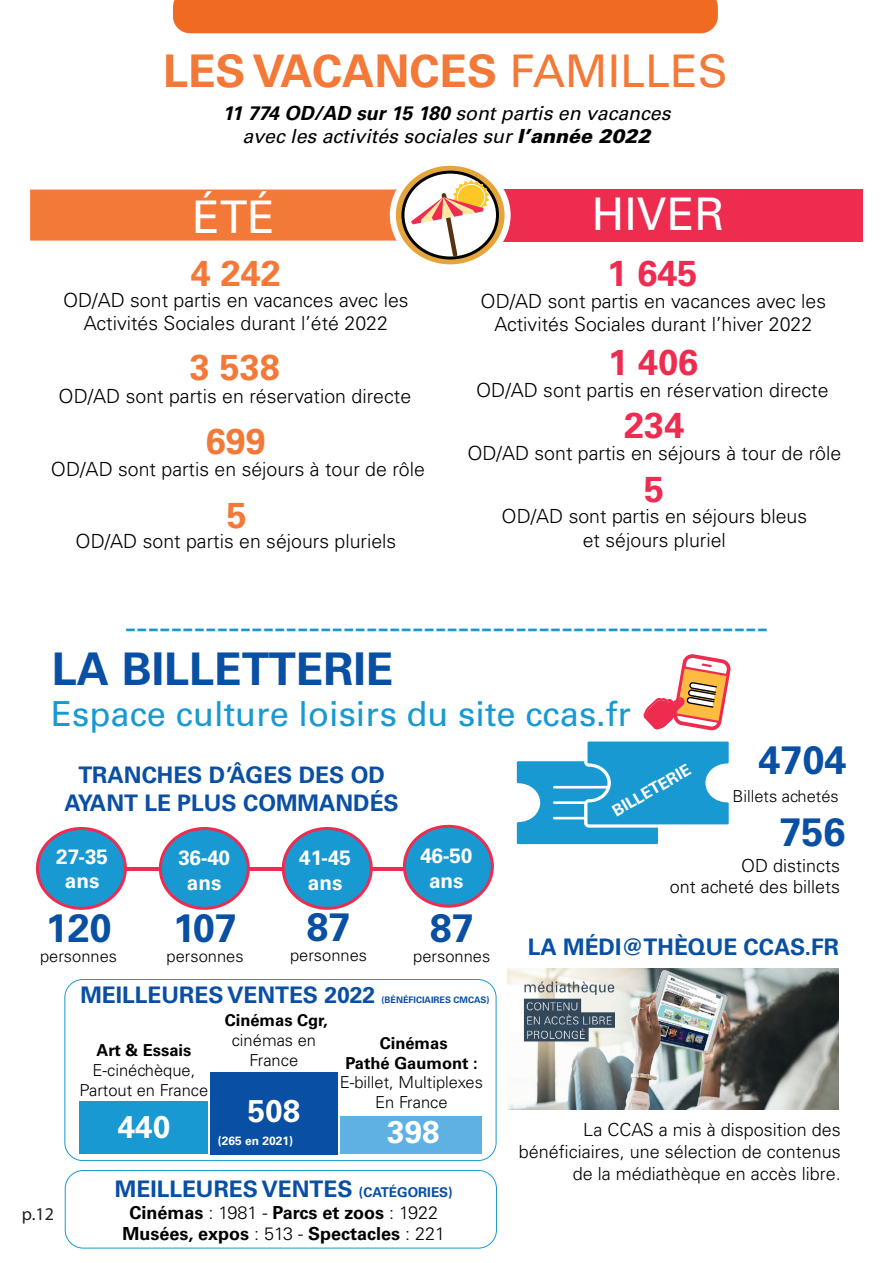
<style>
.page{position:relative;width:893px;height:1263px;background:#fff}
.page>*{position:absolute;margin:0;border:0;box-sizing:border-box;transform-origin:0 0}
.t1{font:700 45px "Univers LT Std";color:#f37939}
.t2{font:700 45px "Univers LT Std";color:#094fa3}
.t3{font:45px "Univers LT Std";color:#fff}
.t4{font:700 39.6px "Univers LT Std";color:#094fa3}
.t5{font:700 36px "Univers LT Std";color:#ed2c50}
.t6{font:700 36px "Univers LT Std";color:#f37939}
.t7{font:34.5px "Univers LT Std";color:#1999d1}
.t8{font:700 31.35px "Univers LT Std";color:#fff}
.t9{font:700 22.8px/27.3px "Univers LT Std";color:#094fa3;text-align:center}
.t10{font:700 22.8px "Univers LT Std";color:#0850a3}
.t11{font:700 20.7px/24.9px "Univers LT Std";color:#fff;text-align:center}
.t12{font:300 19.5px/23.4px "Univers LT Std";color:#000001;text-align:center}
.t13{font:italic 19.5px/23.4px "Univers LT Std";color:#000001;text-align:center}
.t14{font:300 18px/21.6px "Univers LT Std";color:#000001;text-align:right}
.t15{font:700 18px/21.6px "Univers LT Std";color:#000001;text-align:center}
.t16{font:18px "Myriad Pro";color:#231f20}
.t17{font:300 16.5px/19.8px "Univers LT Std";color:#000001;text-align:center}
.t18{font:700 16.5px/19.8px "Univers LT Std";color:#000001;text-align:center}
.t19{font:700 16.05px "Univers LT Std";color:#fff}
.t20{font:700 12px "Univers LT Std";color:#fff}
.t21{font:700 9px "Univers LT Std";color:#094fa3}
.s1{font-weight:400}
.s2{font-weight:700}
.s3{font-weight:900}
.s4{font-size:13.5px}
.s5{font-weight:300}
</style>
<div class="page">
<img style="left:508px;top:968px;width:331px;height:141px">
<div style="left:64px;top:979px;width:432px;height:182px;border:1px solid #1999d1;border-radius:18px"></div>
<div style="left:65px;top:1170px;width:432px;height:78px;border:1px solid #1999d1;border-radius:18px"></div>
<div style="left:210px;top:1072px;width:128px;height:82px;background:#094fa3"></div>
<div style="left:340px;top:1116px;width:142px;height:38px;background:#5fb1e3"></div>
<div style="left:80px;top:1101px;width:128px;height:53px;background:#1899d2"></div>
<svg style="left:643px;top:654px;width:88px;height:77px"></svg>
<svg style="left:517px;top:741px;width:212px;height:103px"></svg>
<hr style="left:81px;top:867px;width:339px;height:3px;background:#ed2c50">
<div style="left:37px;top:828px;width:88px;height:80px;background:#1999d1;border-radius:50%"></div>
<div style="left:36px;top:827px;width:91px;height:83px;border:3px solid #ed2c50;border-radius:50%"></div>
<div style="left:160px;top:828px;width:88px;height:80px;background:#1999d1;border-radius:50%"></div>
<div style="left:159px;top:827px;width:91px;height:83px;border:3px solid #ed2c50;border-radius:50%"></div>
<div style="left:283px;top:828px;width:88px;height:80px;background:#1999d1;border-radius:50%"></div>
<div style="left:282px;top:827px;width:91px;height:83px;border:3px solid #ed2c50;border-radius:50%"></div>
<div style="left:404px;top:826px;width:88px;height:80px;background:#1999d1;border-radius:50%"></div>
<div style="left:403px;top:825px;width:91px;height:83px;border:3px solid #ed2c50;border-radius:50%"></div>
<div style="left:29px;top:188px;width:410px;height:54px;background:#f37939;border:2px solid #fffefa"></div>
<div style="left:454px;top:189px;width:408px;height:52px;background:#ed2c50"></div>
<svg style="left:393px;top:163px;width:115px;height:104px;fill:#e5a53b"></svg>
<div style="left:390px;top:160px;width:121px;height:110px;border:6px solid #fff;border-radius:50%"></div>
<svg style="left:403px;top:172px;width:94px;height:86px"></svg>
<div style="left:401px;top:171px;width:98px;height:88px;border:3px solid #000001;border-radius:50%"></div>
<svg style="left:411px;top:180px;width:78px;height:80px"></svg>
<div style="left:173px;top:0;width:545px;height:33px;background:#f16a22"></div>
<h1 class="t1" style="left:163px;top:44px;width:566px">LES VACANCES <span class="s1">FAMILLES</span></h1>
<p class="t13" style="left:222px;top:102px;width:450px"><span class="s2">11 774 OD/AD sur 15 180</span> sont partis en vacances avec les activités sociales sur <span class="s3">l’année 2022</span></p>
<h1 class="t3" style="left:192px;top:191px;width:84px">ÉTÉ</h1>
<h1 class="t3" style="left:592px;top:187px;width:134px">HIVER</h1>
<h3 class="t6" style="left:191px;top:252px;width:92px">4 242</h3>
<h3 class="t5" style="left:607px;top:252px;width:92px">1 645</h3>
<p class="t12" style="left:63px;top:288px;width:347px">OD/AD sont partis en vacances avec les<br>Activités Sociales durant l’été 2022</p>
<p class="t12" style="left:480px;top:289px;width:347px">OD/AD sont partis en vacances avec les<br>Activités Sociales durant l’hiver 2022</p>
<h3 class="t6" style="left:190px;top:346px;width:92px">3 538</h3>
<h3 class="t5" style="left:608px;top:341px;width:92px">1 406</h3>
<p class="t12" style="left:59px;top:384px;width:354px">OD/AD sont partis en réservation directe</p>
<p class="t12" style="left:476px;top:379px;width:354px">OD/AD sont partis en réservation directe</p>
<h3 class="t5" style="left:624px;top:404px;width:62px">234</h3>
<h3 class="t6" style="left:206px;top:420px;width:62px">699</h3>
<p class="t12" style="left:467px;top:441px;width:375px">OD/AD sont partis en séjours à tour de rôle</p>
<p class="t12" style="left:51px;top:457px;width:375px">OD/AD sont partis en séjours à tour de rôle</p>
<h3 class="t5" style="left:644px;top:468px;width:22px">5</h3>
<h3 class="t6" style="left:227px;top:494px;width:22px">5</h3>
<p class="t12" style="left:501px;top:505px;width:307px">OD/AD sont partis en séjours bleus et séjours pluriel</p>
<p class="t12" style="left:76px;top:529px;width:322px">OD/AD sont partis en séjours pluriels</p>
<h3 class="t7" style="left:125px;top:606px;width:645px">--------------------------------------------------------</h3>
<h1 class="t2" style="left:52px;top:643px;width:343px">LA BILLETTERIE</h1>
<h3 class="t7" style="left:51px;top:693px;width:581px">Espace culture loisirs du site ccas.fr</h3>
<h2 class="t4" style="left:759px;top:737px;width:89px">4704</h2>
<p class="t9" style="left:64px;top:762px;width:336px">TRANCHES D’ÂGES DES OD<br>AYANT LE PLUS COMMANDÉS</p>
<p class="t19" style="left:609px;top:804px;width:89px;rotate:-30deg">BILLETERIE</p>
<p class="t17" style="left:732px;top:786px;width:108px">Billets achetés</p>
<h2 class="t4" style="left:779px;top:809px;width:67px">756</h2>
<p class="t11" style="left:420px;top:843px;width:53px">46-50 ans</p>
<h2 class="t4" style="left:430px;top:905px;width:45px">87</h2>
<p class="t17" style="left:413px;top:946px;width:79px">personnes</p>
<p class="t11" style="left:56px;top:844px;width:53px">27-35 ans</p>
<p class="t11" style="left:299px;top:846px;width:53px">41-45 ans</p>
<p class="t11" style="left:178px;top:846px;width:53px">36-40 ans</p>
<p class="t14" style="left:670px;top:854px;width:172px">OD distincts<br>ont acheté des billets</p>
<h2 class="t4" style="left:307px;top:904px;width:45px">87</h2>
<p class="t17" style="left:290px;top:945px;width:79px">personnes</p>
<h2 class="t4" style="left:46px;top:905px;width:67px">120</h2>
<p class="t17" style="left:40px;top:946px;width:79px">personnes</p>
<h2 class="t4" style="left:173px;top:905px;width:65px">107</h2>
<p class="t17" style="left:167px;top:946px;width:79px">personnes</p>
<p class="t10" style="left:528px;top:934px;width:313px">LA MÉDI@THÈQUE CCAS.FR</p>
<p class="t16" style="left:22px;top:1202px;width:34px">p.12</p>
<p class="t9" style="left:80px;top:982px;width:296px">MEILLEURES VENTES 2022</p>
<p class="t21" style="left:381px;top:995px;width:109px">(BÉNÉFICIAIRES CMCAS)</p>
<p class="t18" style="left:96px;top:1040px;width:97px">Art &amp; Essais</p>
<p class="t17" style="left:80px;top:1060px;width:130px">E-cinéchèque,<br>Partout en France</p>
<h3 class="t8" style="left:118px;top:1108px;width:54px">440</h3>
<p class="t18" style="left:225px;top:1011px;width:104px">Cinémas Cgr,</p>
<p class="t17" style="left:232px;top:1030px;width:86px">cinémas en<br>France</p>
<h3 class="t8" style="left:248px;top:1092px;width:54px">508</h3>
<p class="t20" style="left:218px;top:1133px;width:77px">(265 en 2021)</p>
<p class="t18" style="left:345px;top:1033px;width:134px">Cinémas<br>Pathé Gaumont :</p>
<p class="t17" style="left:340px;top:1072px;width:145px">E-billet, Multiplexes<br>En France</p>
<h3 class="t8" style="left:387px;top:1114px;width:54px">398</h3>
<p class="t9" style="left:115px;top:1175px;width:339px">MEILLEURES VENTES <span class="s4">(CATÉGORIES)</span></p>
<p class="t15" style="left:122px;top:1201px;width:324px">Cinémas <span class="s5">: 1981 -</span> Parcs et zoos <span class="s5">: 1922<br></span>Musées, expos <span class="s5">: 513 -</span> Spectacles <span class="s5">: 221</span></p>
<p class="t14" style="left:519px;top:1119px;width:324px">La CCAS a mis à disposition des bénéficiaires, une sélection de contenus de la médiathèque en accès libre.</p>
</div>
